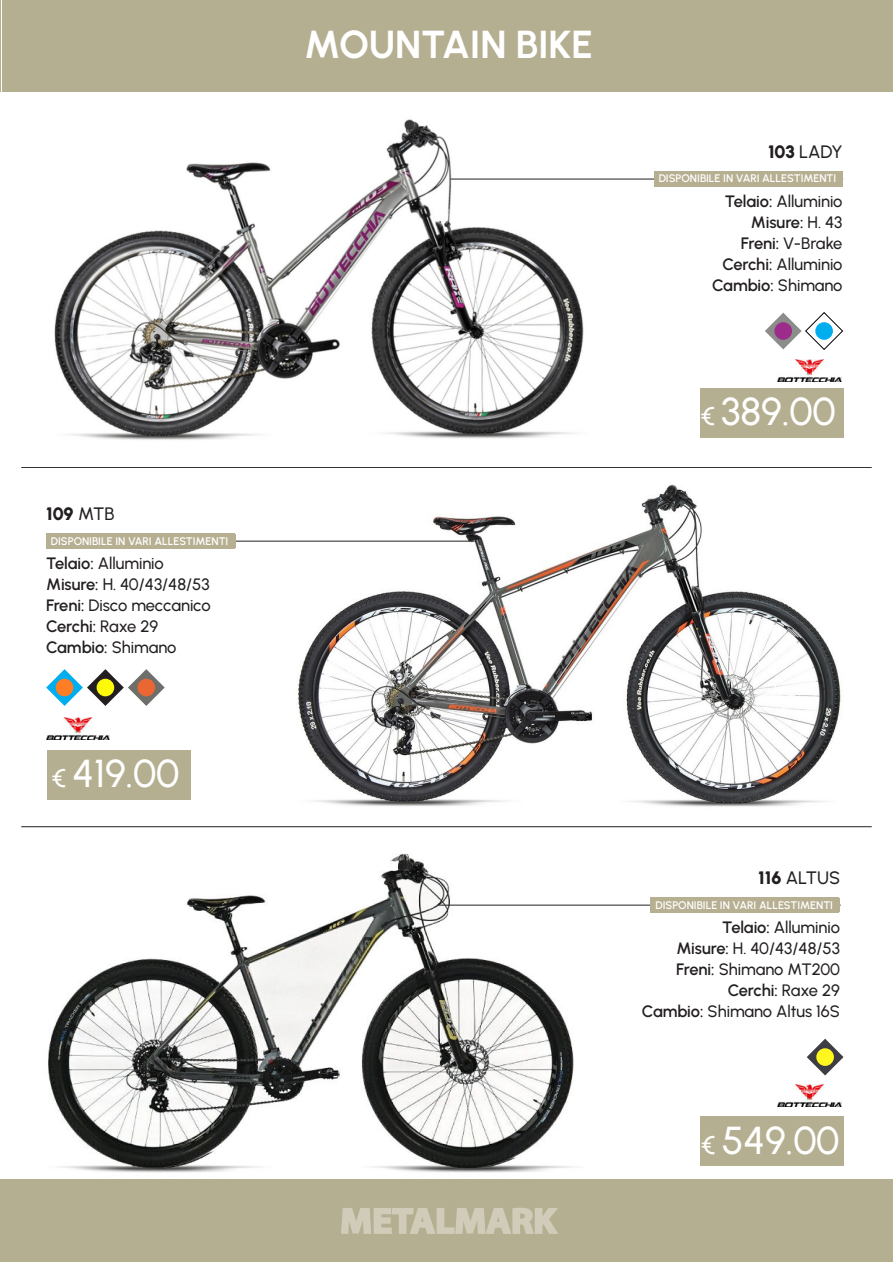
<style>
.page{position:relative;width:893px;height:1263px;background:#fff}
.page>*{position:absolute;margin:0;border:0;box-sizing:border-box;transform-origin:0 0}
.t1{font:500 39px "Urbanist";color:#fff}
.t2{font:700 39px "Urbanist";letter-spacing:-.01em;color:#fff}
.t3{font:500 18px "Urbanist";letter-spacing:-.01em;color:#231f20}
.t4{font:900 18px "Urbanist";color:#231f20}
.t5{font:500 16.5px/21px "Urbanist";color:#231f20;text-align:right}
.t6{font:600 10.95px "Urbanist";color:#fff}
.s1{font-weight:500}
.s2{font-weight:600}
.s3{font-size:25.5px}
.s4{font-weight:900}
</style>
<div class="page">
<hr style="left:0;top:1px;width:1px;height:91px;background:#b5af91">
<div style="left:2px;top:1px;width:891px;height:91px;background:#b5af91"></div>
<hr style="left:0;top:1179px;width:2px;height:83px;background:#b5af91">
<div style="left:3px;top:1179px;width:890px;height:83px;background:#b5af91"></div>
<svg style="left:341px;top:1208px;width:217px;height:26px"></svg>
<div style="left:700px;top:1117px;width:143px;height:49px;background:#b5af91"></div>
<div style="left:700px;top:388px;width:143px;height:49px;background:#b5af91"></div>
<div style="left:48px;top:750px;width:143px;height:49px;background:#b5af91"></div>
<hr style="left:21px;top:826px;width:851px;height:1px;background:#231f20">
<hr style="left:21px;top:467px;width:851px;height:1px;background:#231f20">
<img style="left:54px;top:119px;width:537px;height:321px">
<hr style="left:451px;top:179px;width:392px;height:1px;background:#231f20">
<hr style="left:46px;top:541px;width:429px;height:1px;background:#231f20">
<svg style="left:765px;top:312px;width:78px;height:38px"></svg>
<svg style="left:46px;top:669px;width:119px;height:37px"></svg>
<div style="left:774px;top:322px;width:18px;height:18px;background:#9c2b8c;border-radius:50%"></div>
<div style="left:815px;top:322px;width:18px;height:18px;background:#00aeef;border-radius:50%"></div>
<div style="left:56px;top:679px;width:17px;height:17px;background:#ff7d24;border-radius:50%"></div>
<div style="left:97px;top:679px;width:17px;height:17px;background:#fff90a;border-radius:50%"></div>
<div style="left:137px;top:679px;width:18px;height:17px;background:#ea6733;border-radius:50%"></div>
<img style="left:278px;top:484px;width:563px;height:323px">
<hr style="left:439px;top:905px;width:402px;height:1px;background:#231f20">
<svg style="left:807px;top:1039px;width:36px;height:36px"></svg>
<div style="left:816px;top:1048px;width:18px;height:18px;background:#fff71e;border-radius:50%"></div>
<div style="left:654px;top:171px;width:188px;height:15px;background:#b7af91"></div>
<div style="left:659px;top:172px;width:184px;height:13px;background:#b7af91"></div>
<div style="left:46px;top:534px;width:189px;height:15px;background:#b7af91"></div>
<div style="left:651px;top:897px;width:188px;height:16px;background:#b7af91"></div>
<div style="left:655px;top:898px;width:185px;height:13px;background:#b7af91"></div>
<img style="left:778px;top:359px;width:63px;height:22px">
<img style="left:778px;top:1084px;width:63px;height:22px">
<img style="left:46px;top:718px;width:64px;height:21px">
<img style="left:48px;top:854px;width:541px;height:319px">
<p class="t4" style="left:46px;top:503px;width:70px">109 <span class="s1">MTB</span></p>
<p class="t5" style="left:46px;top:552px;width:166px;text-align:left"><span class="s2">Telaio:</span> Alluminio<br><span class="s2">Misure:</span> H. 40/43/48/53<br><span class="s2">Freni:</span> Disco meccanico<br><span class="s2">Cerchi:</span> Raxe 29<br><span class="s2">Cambio:</span> Shimano</p>
<p class="t6" style="left:51px;top:534px;width:179px">DISPONIBILE IN VARI ALLESTIMENTI</p>
<h1 class="t1" style="left:52px;top:750px;width:129px"><span class="s3">€</span> 419.00</h1>
<h1 class="t2" style="left:304px;top:21px;width:290px">MOUNTAIN BIKE</h1>
<p class="t3" style="left:768px;top:141px;width:76px"><span class="s4">103</span> LADY</p>
<p class="t6" style="left:659px;top:172px;width:179px">DISPONIBILE IN VARI ALLESTIMENTI</p>
<p class="t5" style="left:712px;top:190px;width:132px"><span class="s2">Telaio:</span> Alluminio<br><span class="s2">Misure:</span> H. 43<br><span class="s2">Freni:</span> V-Brake<br><span class="s2">Cerchi:</span> Alluminio<br><span class="s2">Cambio:</span> Shimano</p>
<h1 class="t1" style="left:700px;top:388px;width:137px"><span class="s3">€</span> 389.00</h1>
<p class="t3" style="left:758px;top:867px;width:83px"><span class="s4">116</span> ALTUS</p>
<p class="t5" style="left:642px;top:916px;width:199px"><span class="s2">Telaio:</span> Alluminio<br><span class="s2">Misure:</span> H. 40/43/48/53<br><span class="s2">Freni:</span> Shimano MT200<br><span class="s2">Cerchi:</span> Raxe 29<br><span class="s2">Cambio:</span> Shimano Altus 16S</p>
<p class="t6" style="left:655px;top:898px;width:179px">DISPONIBILE IN VARI ALLESTIMENTI</p>
<h1 class="t1" style="left:701px;top:1117px;width:140px"><span class="s3">€</span> 549.00</h1>
</div>
